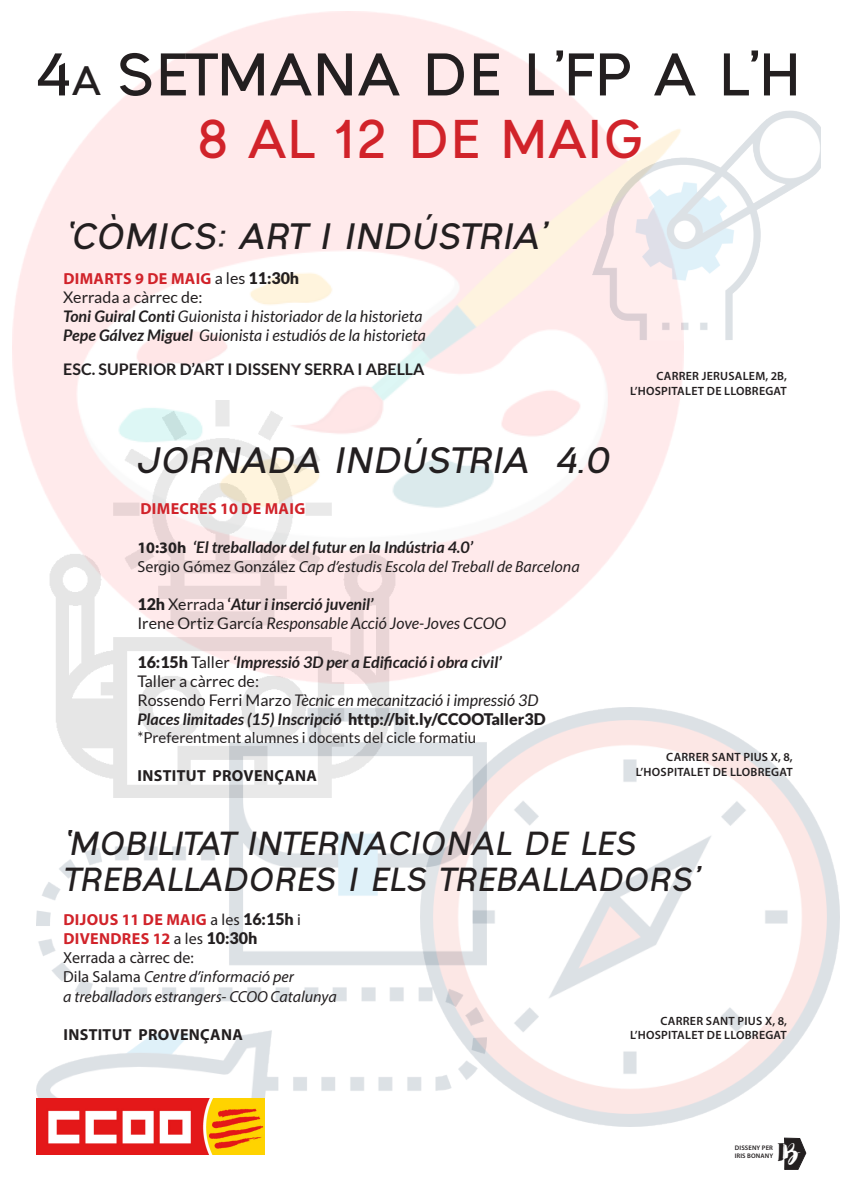
<style>
.page{position:relative;width:842px;height:1191px;background:#fff}
.page>*{position:absolute;margin:0;border:0;box-sizing:border-box;transform-origin:0 0}
.t1{font:700 54px "Ogonek";color:#231f20}
.t2{font:700 49px "Ogonek";color:#d1232a}
.t3{font:italic 700 33px "Ogonek";color:#231f20}
.t4{font:italic 700 30px/36px "Ogonek";color:#231f20}
.t5{font:27.7px "Bakery";color:#231f20}
.t6{font:italic 16px "Lato";color:#231f20}
.t7{font:italic 700 16px "Lato";color:#231f20}
.t8{font:italic 16px "Myriad Pro";color:#231f20}
.t9{font:700 16px "Myriad Pro";letter-spacing:.02em;color:#d1232a}
.t10{font:700 16px "Lato";color:#231f20}
.t11{font:700 16px "Myriad Pro";letter-spacing:.02em;color:#231f20}
.t12{font:16px "Lato";color:#231f20}
.t13{font:16px "Myriad Pro";color:#231f20}
.t14{font:15px "Lato";color:#231f20}
.t15{font:600 12px "Myriad Pro";letter-spacing:.02em;color:#231f20}
.t16{font:600 6.6px "Myriad Pro";letter-spacing:.02em;color:#231f20}
.s1{font-size:37px}
.s2{font-family:"Lato";font-weight:400;color:#231f20}
.s3{font-family:"Lato";font-weight:900;color:#231f20}
.s4{font-weight:700}
.s5{font-family:"Myriad Pro";font-style:normal}
.s6{font-style:normal}
.s7{font-weight:900;font-style:normal}
.s8{font-weight:400;font-style:normal}
.s9{font-weight:400;color:#231f20}
.s10{color:#fff}
</style>
<div class="page">
<img style="left:56px;top:683px;width:333px;height:21px">
<img style="left:12px;top:12px;width:672px;height:671px">
<img style="left:486px;top:708px;width:354px;height:418px">
<img style="left:593px;top:109px;width:227px;height:233px">
<img style="left:36px;top:704px;width:450px;height:394px">
<img style="left:36px;top:1098px;width:229px;height:57px">
<svg style="left:784px;top:1137px;width:22px;height:32px"></svg>
<p class="t1" style="left:36px;top:35px;width:767px">4<span class="s1">A</span> SETMANA DE L’FP A L’H</p>
<p class="t2" style="left:197px;top:104px;width:448px">8 AL 12 DE MAIG</p>
<p class="t3" style="left:65px;top:212px;width:489px">‘CÒMICS: ART I INDÚSTRIA’</p>
<p class="t9" style="left:63px;top:268px;width:237px">DIMARTS 9 DE MAIG <span class="s2">a les</span> <span class="s3">11:30h</span></p>
<p class="t12" style="left:63px;top:288px;width:141px">Xerrada a càrrec de:</p>
<p class="t6" style="left:63px;top:307px;width:361px"><span class="s4">Toni Guiral Conti</span> Guionista i historiador de la historieta</p>
<p class="t6" style="left:63px;top:326px;width:364px"><span class="s4">Pepe Gálvez Miguel</span> Guionista i estudiós de la historieta</p>
<p class="t10" style="left:63px;top:360px;width:363px">ESC. SUPERIOR D’ART I DISSENY SERRA I ABELLA</p>
<p class="t3" style="left:136px;top:436px;width:483px">JORNADA INDÚSTRIA 4.0</p>
<p class="t9" style="left:141px;top:498px;width:166px">DIMECRES 10 DE MAIG</p>
<p class="t7" style="left:137px;top:537px;width:337px"><span class="s5">10:30h</span> ‘El treballador del futur en la Indústria 4.0’</p>
<p class="t8" style="left:137px;top:556px;width:444px"><span class="s6">Sergio Gómez González</span> Cap d’estudis Escola del Treball de Barcelona</p>
<p class="t7" style="left:137px;top:595px;width:238px"><span class="s7">12h</span> <span class="s8">Xerrada</span> <span class="s6">‘</span>Atur i inserció juvenil’</p>
<p class="t6" style="left:137px;top:614px;width:370px"><span class="s6">Irene Ortiz García</span> Responsable Acció Jove-Joves CCOO</p>
<p class="t7" style="left:137px;top:653px;width:366px"><span class="s7">16:15h</span> <span class="s8">Taller</span> ‘Impressió 3D per a Edificació i obra civil’</p>
<p class="t12" style="left:137px;top:672px;width:123px">Taller a càrrec de:</p>
<p class="t6" style="left:137px;top:691px;width:403px"><span class="s6">Rossendo Ferri Marzo</span> Tècnic en mecanització i impressió 3D</p>
<p class="t7" style="left:137px;top:710px;width:410px">Places limitades (15) Inscripció <span class="s7">http://bit.ly/CCOOTaller3D</span></p>
<p class="t14" style="left:137px;top:729px;width:340px">*Preferentment alumnes i docents del cicle formatiu</p>
<p class="t11" style="left:138px;top:765px;width:181px">INSTITUT PROVENÇANA</p>
<p class="t15" style="left:656px;top:369px;width:132px">CARRER JERUSALEM, 2B,</p>
<p class="t15" style="left:630px;top:383px;width:158px">L’HOSPITALET DE LLOBREGAT</p>
<p class="t15" style="left:666px;top:749px;width:128px">CARRER SANT PIUS X, 8,</p>
<p class="t15" style="left:636px;top:764px;width:158px">L’HOSPITALET DE LLOBREGAT</p>
<p class="t4" style="left:63px;top:824px;width:643px">‘MOBILITAT INTERNACIONAL DE LES<br>TREBALLADORES I ELS TREBALLADORS’</p>
<p class="t9" style="left:63px;top:909px;width:239px">DIJOUS 11 DE MAIG <span class="s9">a les</span> <span class="s3">16:15h</span> <span class="s9">i</span></p>
<p class="t9" style="left:63px;top:928px;width:195px">DIVENDRES 12 <span class="s9">a les</span> <span class="s3">10:30h</span></p>
<p class="t13" style="left:63px;top:948px;width:132px">Xerrada a càrrec de:</p>
<p class="t8" style="left:63px;top:967px;width:232px"><span class="s6">Dila Salama</span> Centre d’informació per</p>
<p class="t8" style="left:63px;top:986px;width:275px">a treballadors estrangers- CCOO Catalunya</p>
<p class="t11" style="left:63px;top:1024px;width:181px">INSTITUT PROVENÇANA</p>
<p class="t15" style="left:660px;top:1013px;width:128px">CARRER SANT PIUS X, 8,</p>
<p class="t15" style="left:630px;top:1027px;width:158px">L’HOSPITALET DE LLOBREGAT</p>
<h3 class="t5" style="left:778px;top:1135px;width:23px">I<span class="s10">B</span></h3>
<p class="t16" style="left:735px;top:1143px;width:40px">DISSENY PER</p>
<p class="t16" style="left:735px;top:1151px;width:40px">IRIS BONANY</p>
</div>
